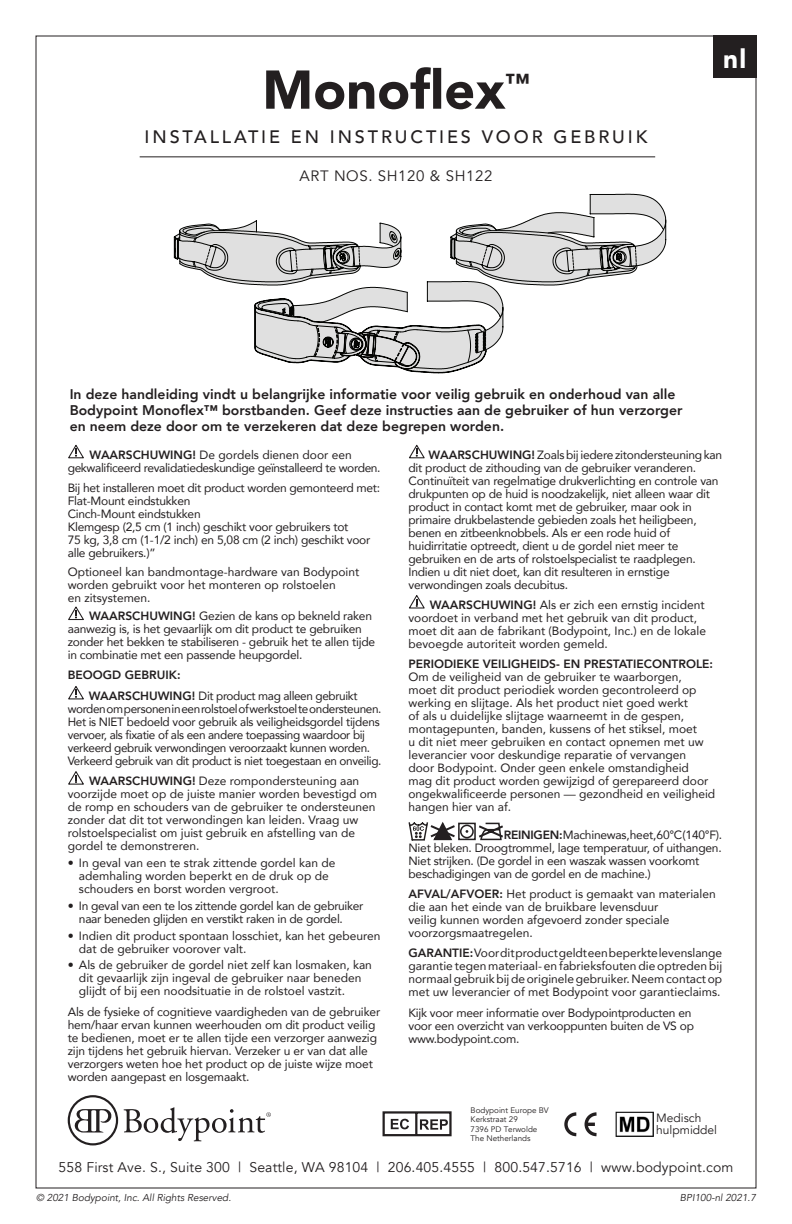
<style>
.page{position:relative;width:792px;height:1224px;background:#fff}
.page>*{position:absolute;margin:0;border:0;box-sizing:border-box;transform-origin:0 0}
.Header_top{font:900 54px "Avenir";color:#231f20}
.t1{font:900 26px "Avenir";color:#fff}
.Header_all_caps{font:500 18px "Avenir";letter-spacing:.16em;color:#231f20}
.t2{font:15px "Avenir";letter-spacing:.04em;color:#231f20}
.bold_heading{font:800 14px/16px "Avenir";color:#231f20}
.t3{font:14px "Avenir";letter-spacing:.01em;color:#231f20}
.Instruction_body{font:12px/13px "Avenir";letter-spacing:-.02em;color:#231f20}
.Instruction_body-2{font:12px/13px "Avenir";color:#231f20}
.monoflex_body{font:12px/13px "Avenir";letter-spacing:-.01em;color:#231f20}
.t4{font:12px "Avenir";color:#231f20}
.Instruction_body-3{font:800 12px "Avenir";color:#231f20}
.t5{font:italic 10px "Avenir";color:#231f20}
.t6{font:8px "Avenir";color:#231f20}
.s1{font-weight:800}
</style>
<div class="page">
<div style="left:713px;top:36px;width:43px;height:42px;background:#231f20"></div>
<hr style="left:140px;top:156px;width:515px;height:1px;background:#231f20">
<svg style="left:68px;top:445px;width:16px;height:14px"></svg>
<svg style="left:68px;top:606px;width:16px;height:14px"></svg>
<svg style="left:68px;top:686px;width:16px;height:14px"></svg>
<svg style="left:68px;top:771px;width:16px;height:14px"></svg>
<svg style="left:409px;top:445px;width:16px;height:14px"></svg>
<svg style="left:409px;top:595px;width:16px;height:14px"></svg>
<svg style="left:408px;top:822px;width:95px;height:19px"></svg>
<svg style="left:124px;top:1107px;width:147px;height:34px"></svg>
<svg style="left:68px;top:1095px;width:50px;height:50px"></svg>
<svg style="left:564px;top:1112px;width:33px;height:24px"></svg>
<svg style="left:382px;top:1111px;width:70px;height:25px"></svg>
<img style="left:615px;top:1112px;width:38px;height:25px">
<svg style="left:286px;top:362px;width:194px;height:12px"></svg>
<svg style="left:179px;top:194px;width:488px;height:168px"></svg>
<p class="Header_top" style="left:262px;top:44px;width:269px">Monoflex<sup>™</sup></p>
<p class="Header_all_caps" style="left:145px;top:121px;width:504px">INSTALLATIE EN INSTRUCTIES VOOR GEBRUIK</p>
<p class="t2" style="left:300px;top:167px;width:194px">ART NOS. SH120 &amp; SH122</p>
<p class="t1" style="left:723px;top:36px;width:25px">nl</p>
<p class="bold_heading" style="left:70px;top:387px;width:614px">In deze handleiding vindt u belangrijke informatie voor veilig gebruik en onderhoud van alle<br>Bodypoint Monoflex™ borstbanden. Geef deze instructies aan de gebruiker of hun verzorger en neem deze door om te verzekeren dat deze begrepen worden.</p>
<p class="Instruction_body" style="left:68px;top:448px;width:314px;text-align:center"><span class="s1">WAARSCHUWING!</span> De gordels dienen door een gekwalificeerd revalidatiedeskundige geïnstalleerd te worden.</p>
<p class="Instruction_body" style="left:68px;top:481px;width:314px">Bij het installeren moet dit product worden gemonteerd met:<br>Flat-Mount eindstukken<br>Cinch-Mount eindstukken<br>Klemgesp (2,5 cm (1 inch) geschikt voor gebruikers tot<br>75 kg, 3,8 cm (1-1/2 inch) en 5,08 cm (2 inch) geschikt voor alle gebruikers.)”</p>
<p class="Instruction_body-2" style="left:68px;top:565px;width:293px">Optioneel kan bandmontage-hardware van Bodypoint worden gebruikt voor het monteren op rolstoelen<br>en zitsystemen.</p>
<p class="Instruction_body" style="left:68px;top:609px;width:309px;text-indent:21px"><span class="s1">WAARSCHUWING!</span> Gezien de kans op bekneld raken aanwezig is, is het gevaarlijk om dit product te gebruiken zonder het bekken te stabiliseren - gebruik het te allen tijde in combinatie met een passende heupgordel.</p>
<p class="Instruction_body-3" style="left:68px;top:666px;width:114px">BEOOGD GEBRUIK:</p>
<p class="Instruction_body" style="left:68px;top:689px;width:315px;text-indent:21px"><span class="s1">WAARSCHUWING!</span> Dit product mag alleen gebruikt worden om personen in een rolstoel of werkstoel te ondersteunen.<br>Het is NIET bedoeld voor gebruik als veiligheidsgordel tijdens vervoer, als fixatie of als een andere toepassing waardoor bij verkeerd gebruik verwondingen veroorzaakt kunnen worden.<br>Verkeerd gebruik van dit product is niet toegestaan en onveilig.</p>
<p class="Instruction_body-2" style="left:68px;top:774px;width:311px;text-indent:21px"><span class="s1">WAARSCHUWING!</span> Deze rompondersteuning aan voorzijde moet op de juiste manier worden bevestigd om de romp en schouders van de gebruiker te ondersteunen zonder dat dit tot verwondingen kan leiden. Vraag uw rolstoelspecialist om juist gebruik en afstelling van de gordel te demonstreren.</p>
<p class="monoflex_body" style="left:79px;top:856px;width:258px;text-indent:-11px">• In geval van een te strak zittende gordel kan de ademhaling worden beperkt en de druk op de schouders en borst worden vergroot.</p>
<p class="monoflex_body" style="left:79px;top:899px;width:286px;text-indent:-11px">• In geval van een te los zittende gordel kan de gebruiker naar beneden glijden en verstikt raken in de gordel.</p>
<p class="monoflex_body" style="left:79px;top:929px;width:303px;text-indent:-11px">• Indien dit product spontaan losschiet, kan het gebeuren dat de gebruiker voorover valt.</p>
<p class="monoflex_body" style="left:79px;top:958px;width:295px;text-indent:-11px">• Als de gebruiker de gordel niet zelf kan losmaken, kan dit gevaarlijk zijn ingeval de gebruiker naar beneden glijdt of bij een noodsituatie in de rolstoel vastzit.</p>
<p class="monoflex_body" style="left:68px;top:1005px;width:314px">Als de fysieke of cognitieve vaardigheden van de gebruiker hem/haar ervan kunnen weerhouden om dit product veilig te bedienen, moet er te allen tijde een verzorger aanwezig zijn tijdens het gebruik hiervan. Verzeker u er van dat alle verzorgers weten hoe het product op de juiste wijze moet worden aangepast en losgemaakt.</p>
<p class="Instruction_body" style="left:408px;top:448px;width:315px;text-indent:20px"><span class="s1">WAARSCHUWING!</span> Zoals bij iedere zitondersteuning kan dit product de zithouding van de gebruiker veranderen.<br>Continuïteit van regelmatige drukverlichting en controle van drukpunten op de huid is noodzakelijk, niet alleen waar dit product in contact komt met de gebruiker, maar ook in primaire drukbelastende gebieden zoals het heiligbeen, benen en zitbeenknobbels. Als er een rode huid of huidirritatie optreedt, dient u de gordel niet meer te gebruiken en de arts of rolstoelspecialist te raadplegen.<br>Indien u dit niet doet, kan dit resulteren in ernstige verwondingen zoals decubitus.</p>
<p class="Instruction_body-2" style="left:408px;top:598px;width:299px;text-indent:21px"><span class="s1">WAARSCHUWING!</span> Als er zich een ernstig incident voordoet in verband met het gebruik van dit product, moet dit aan de fabrikant (Bodypoint, Inc.) en de lokale bevoegde autoriteit worden gemeld.</p>
<p class="Instruction_body-2" style="left:408px;top:657px;width:308px"><span class="s1">PERIODIEKE VEILIGHEIDS- EN PRESTATIECONTROLE:<br></span>Om de veiligheid van de gebruiker te waarborgen,<br>moet dit product periodiek worden gecontroleerd op werking en slijtage. Als het product niet goed werkt<br>of als u duidelijke slijtage waarneemt in de gespen, montagepunten, banden, kussens of het stiksel, moet<br>u dit niet meer gebruiken en contact opnemen met uw leverancier voor deskundige reparatie of vervangen<br>door Bodypoint. Onder geen enkele omstandigheid mag dit product worden gewijzigd of gerepareerd door ongekwalificeerde personen — gezondheid en veiligheid hangen hier van af.</p>
<p class="Instruction_body" style="left:408px;top:828px;width:315px;text-indent:95px"><span class="s1">REINIGEN:</span> Machinewas, heet, 60°C (140°F).<br>Niet bleken. Droogtrommel, lage temperatuur, of uithangen.<br>Niet strijken. (De gordel in een waszak wassen voorkomt beschadigingen van de gordel en de machine.)</p>
<p class="Instruction_body-2" style="left:408px;top:887px;width:309px"><span class="s1">AFVAL/AFVOER:</span> Het product is gemaakt van materialen die aan het einde van de bruikbare levensduur<br>veilig kunnen worden afgevoerd zonder speciale voorzorgsmaatregelen.</p>
<p class="Instruction_body" style="left:408px;top:946px;width:315px;text-align:justify"><span class="s1">GARANTIE:</span> Voor dit product geldt een beperkte levenslange garantie tegen materiaal- en fabrieksfouten die optreden bij normaal gebruik bij de originele gebruiker. Neem contact op met uw leverancier of met Bodypoint voor garantieclaims.</p>
<p class="Instruction_body" style="left:408px;top:1006px;width:287px">Kijk voor meer informatie over Bodypointproducten en voor een overzicht van verkooppunten buiten de VS op www.bodypoint.com.</p>
<p class="t6" style="left:471px;top:1105px;width:80px">Bodypoint Europe BV</p>
<p class="t6" style="left:471px;top:1115px;width:49px">Kerkstraat 29</p>
<p class="t6" style="left:471px;top:1124px;width:68px">7396 PD Terwolde</p>
<p class="t6" style="left:471px;top:1133px;width:61px">The Netherlands</p>
<p class="t4" style="left:656px;top:1111px;width:47px">Medisch</p>
<p class="t4" style="left:656px;top:1123px;width:62px">hulpmiddel</p>
<p class="t3" style="left:59px;top:1159px;width:676px">558 First Ave. S., Suite 300 | Seattle, WA 98104 | 206.405.4555 | 800.547.5716 | www.bodypoint.com</p>
<p class="t5" style="left:680px;top:1192px;width:78px">BPI100-nl 2021.7</p>
<p class="t5" style="left:36px;top:1192px;width:197px">© 2021 Bodypoint, Inc. All Rights Reserved.</p>
</div>
